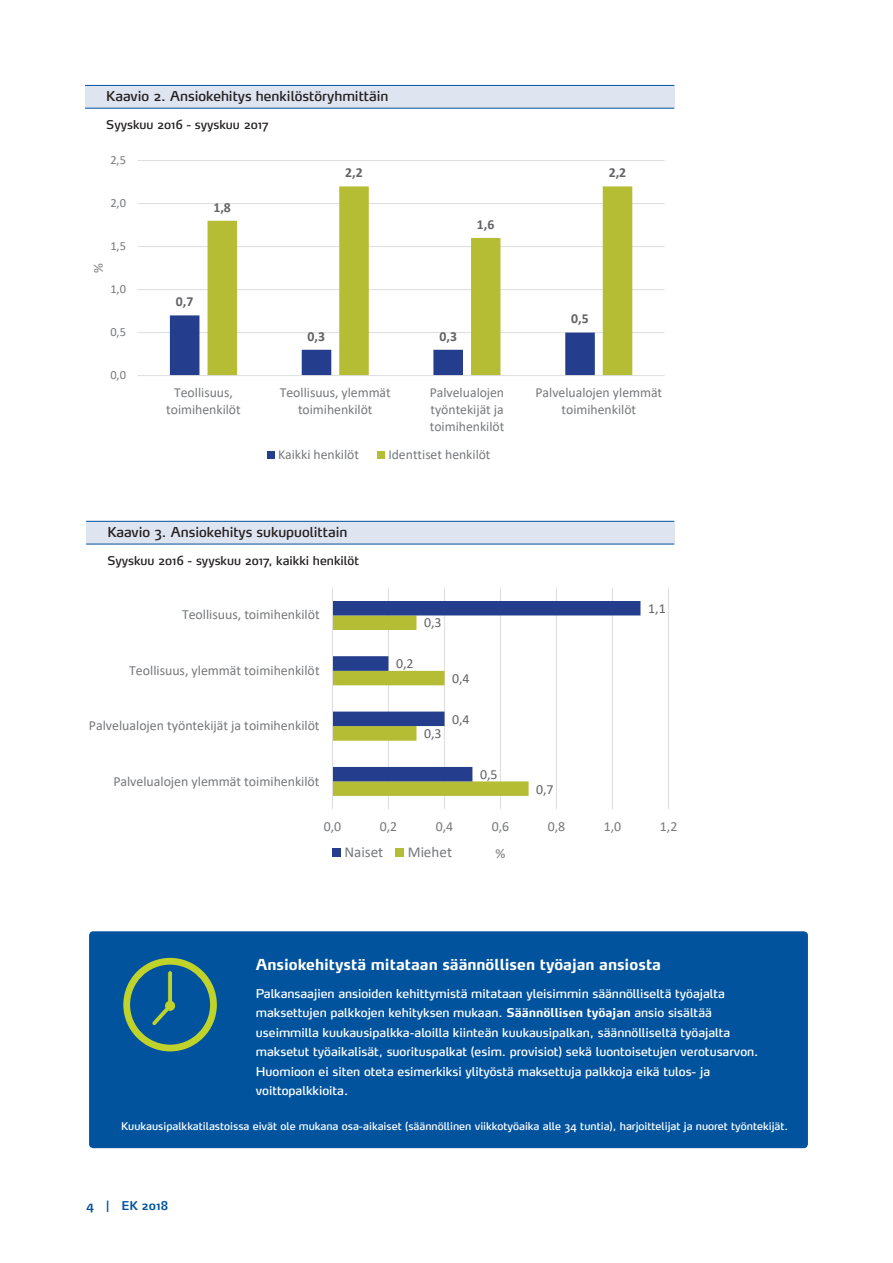
<style>
.page{position:relative;width:893px;height:1263px;background:#fff}
.page>*{position:absolute;margin:0;border:0;box-sizing:border-box;transform-origin:0 0}
.t1{font:15.15px "Calibri";color:#76787b}
.t2{font:700 15px "Max";color:#fff}
.t3{font:13.95px "Calibri";color:#76787b}
.t4{font:13.95px "Calibri";color:#636366}
.t5{font:13.8px/16.6px "Calibri";color:#76787b;text-align:center}
.t6{font:700 13.8px "Calibri";color:#636366}
.t7{font:13.5px "Max";color:#231f20}
.t8{font:12.45px "Calibri";color:#76787b}
.t9{font:12px/19.5px "Max";color:#fff}
.t10{font:12px "Max";color:#231f20}
.t11{font:600 12px "Max";letter-spacing:.01em;color:#01539e}
.t12{font:10.5px "Max";color:#fff}
.s1{font-weight:700}
</style>
<div class="page">
<div style="left:86px;top:522px;width:588px;height:22px;background:#dfe4f1"></div>
<hr style="left:86px;top:521px;width:588px;height:1px;background:#01539e">
<hr style="left:86px;top:544px;width:588px;height:1px;background:#01539e">
<div style="left:89px;top:931px;width:719px;height:217px;background:#01539e;border-radius:4px"></div>
<hr style="left:388px;top:588px;width:1px;height:221px;background:#dcdddf">
<hr style="left:444px;top:588px;width:1px;height:221px;background:#dcdddf">
<hr style="left:500px;top:588px;width:1px;height:221px;background:#dcdddf">
<hr style="left:556px;top:588px;width:1px;height:221px;background:#dcdddf">
<hr style="left:612px;top:588px;width:1px;height:221px;background:#dcdddf">
<hr style="left:668px;top:588px;width:1px;height:221px;background:#dcdddf">
<svg style="left:333px;top:781px;width:196px;height:15px"></svg>
<svg style="left:333px;top:601px;width:307px;height:180px"></svg>
<hr style="left:332px;top:588px;width:1px;height:221px;background:#dcdddf">
<div style="left:332px;top:848px;width:9px;height:9px;background:#243e8d"></div>
<div style="left:396px;top:848px;width:8px;height:9px;background:#b4bd34"></div>
<svg style="left:123px;top:957px;width:94px;height:95px"></svg>
<div style="left:85px;top:86px;width:589px;height:22px;background:#dfe4f1"></div>
<hr style="left:138px;top:332px;width:527px;height:1px;background:#dcdddf">
<hr style="left:138px;top:289px;width:527px;height:1px;background:#dcdddf">
<hr style="left:138px;top:246px;width:527px;height:1px;background:#dcdddf">
<hr style="left:138px;top:203px;width:527px;height:1px;background:#dcdddf">
<hr style="left:138px;top:160px;width:527px;height:1px;background:#dcdddf">
<svg style="left:170px;top:315px;width:38px;height:60px"></svg>
<svg style="left:208px;top:186px;width:424px;height:189px"></svg>
<hr style="left:138px;top:375px;width:527px;height:1px;background:#dcdddf">
<div style="left:267px;top:451px;width:8px;height:7px;background:#243e8d"></div>
<div style="left:377px;top:451px;width:8px;height:7px;background:#b4bd34"></div>
<hr style="left:85px;top:85px;width:589px;height:1px;background:#01539e">
<hr style="left:85px;top:108px;width:589px;height:1px;background:#01539e">
<p class="t7" style="left:106px;top:88px;width:284px">Kaavio 2. Ansiokehitys henkilöstöryhmittäin</p>
<p class="t10" style="left:106px;top:118px;width:164px">Syyskuu 2016 - syyskuu 2017</p>
<p class="t8" style="left:110px;top:151px;width:17px">2,5</p>
<p class="t8" style="left:110px;top:194px;width:17px">2,0</p>
<p class="t5" style="left:90px;top:273px;width:11px;rotate:-90deg">%</p>
<p class="t8" style="left:110px;top:237px;width:17px">1,5</p>
<p class="t8" style="left:110px;top:280px;width:17px">1,0</p>
<p class="t8" style="left:110px;top:323px;width:17px">0,5</p>
<p class="t8" style="left:110px;top:366px;width:17px">0,0</p>
<p class="t6" style="left:213px;top:197px;width:19px">1,8</p>
<p class="t6" style="left:176px;top:292px;width:19px">0,7</p>
<p class="t6" style="left:345px;top:163px;width:19px">2,2</p>
<p class="t6" style="left:477px;top:214px;width:19px">1,6</p>
<p class="t6" style="left:308px;top:326px;width:19px">0,3</p>
<p class="t6" style="left:439px;top:326px;width:19px">0,3</p>
<p class="t6" style="left:609px;top:163px;width:19px">2,2</p>
<p class="t6" style="left:571px;top:309px;width:19px">0,5</p>
<p class="t5" style="left:166px;top:384px;width:76px">Teollisuus, toimihenkilöt</p>
<p class="t5" style="left:280px;top:384px;width:112px">Teollisuus, ylemmät toimihenkilöt</p>
<p class="t5" style="left:430px;top:384px;width:76px;text-align:justify">Palvelualojen työntekijät ja toimihenkilöt</p>
<p class="t5" style="left:536px;top:384px;width:128px">Palvelualojen ylemmät toimihenkilöt</p>
<p class="t5" style="left:278px;top:445px;width:83px">Kaikki henkilöt</p>
<p class="t5" style="left:388px;top:445px;width:104px">Identtiset henkilöt</p>
<p class="t7" style="left:107px;top:524px;width:242px">Kaavio 3. Ansiokehitys sukupuolittain</p>
<p class="t10" style="left:107px;top:553px;width:253px">Syyskuu 2016 - syyskuu 2017, kaikki henkilöt</p>
<p class="t3" style="left:182px;top:605px;width:139px">Teollisuus, toimihenkilöt</p>
<p class="t4" style="left:424px;top:613px;width:19px">0,3</p>
<p class="t4" style="left:648px;top:599px;width:19px">1,1</p>
<p class="t3" style="left:129px;top:660px;width:192px">Teollisuus, ylemmät toimihenkilöt</p>
<p class="t4" style="left:396px;top:654px;width:19px">0,2</p>
<p class="t4" style="left:452px;top:668px;width:19px">0,4</p>
<p class="t3" style="left:89px;top:716px;width:232px">Palvelualojen työntekijät ja toimihenkilöt</p>
<p class="t4" style="left:424px;top:724px;width:19px">0,3</p>
<p class="t4" style="left:452px;top:709px;width:19px">0,4</p>
<p class="t3" style="left:113px;top:771px;width:208px">Palvelualojen ylemmät toimihenkilöt</p>
<p class="t4" style="left:480px;top:765px;width:19px">0,5</p>
<p class="t4" style="left:536px;top:779px;width:19px">0,7</p>
<p class="t3" style="left:324px;top:817px;width:19px">0,0</p>
<p class="t3" style="left:380px;top:817px;width:19px">0,2</p>
<p class="t3" style="left:436px;top:817px;width:19px">0,4</p>
<p class="t3" style="left:492px;top:817px;width:19px">0,6</p>
<p class="t3" style="left:548px;top:817px;width:19px">0,8</p>
<p class="t3" style="left:604px;top:817px;width:19px">1,0</p>
<p class="t3" style="left:660px;top:817px;width:19px">1,2</p>
<p class="t1" style="left:344px;top:841px;width:40px">Naiset</p>
<p class="t1" style="left:408px;top:841px;width:46px">Miehet</p>
<p class="t3" style="left:496px;top:844px;width:11px">%</p>
<p class="t2" style="left:256px;top:955px;width:407px">Ansiokehitystä mitataan säännöllisen työajan ansiosta</p>
<p class="t9" style="left:256px;top:983px;width:504px">Palkansaajien ansioiden kehittymistä mitataan yleisimmin säännölliseltä työajalta maksettujen palkkojen kehityksen mukaan. <span class="s1">Säännöllisen työajan</span> ansio sisältää useimmilla kuukausipalkka-aloilla kiinteän kuukausipalkan, säännölliseltä työajalta maksetut työaikalisät, suorituspalkat (esim. provisiot) sekä luontoisetujen verotusarvon.<br>Huomioon ei siten oteta esimerkiksi ylityöstä maksettuja palkkoja eikä tulos- ja voittopalkkioita.</p>
<p class="t12" style="left:121px;top:1119px;width:668px">Kuukausipalkkatilastoissa eivät ole mukana osa-aikaiset (säännöllinen viikkotyöaika alle 34 tuntia), harjoittelijat ja nuoret työntekijät.</p>
<p class="t11" style="left:86px;top:1198px;width:84px">4 | EK 2018</p>
</div>
